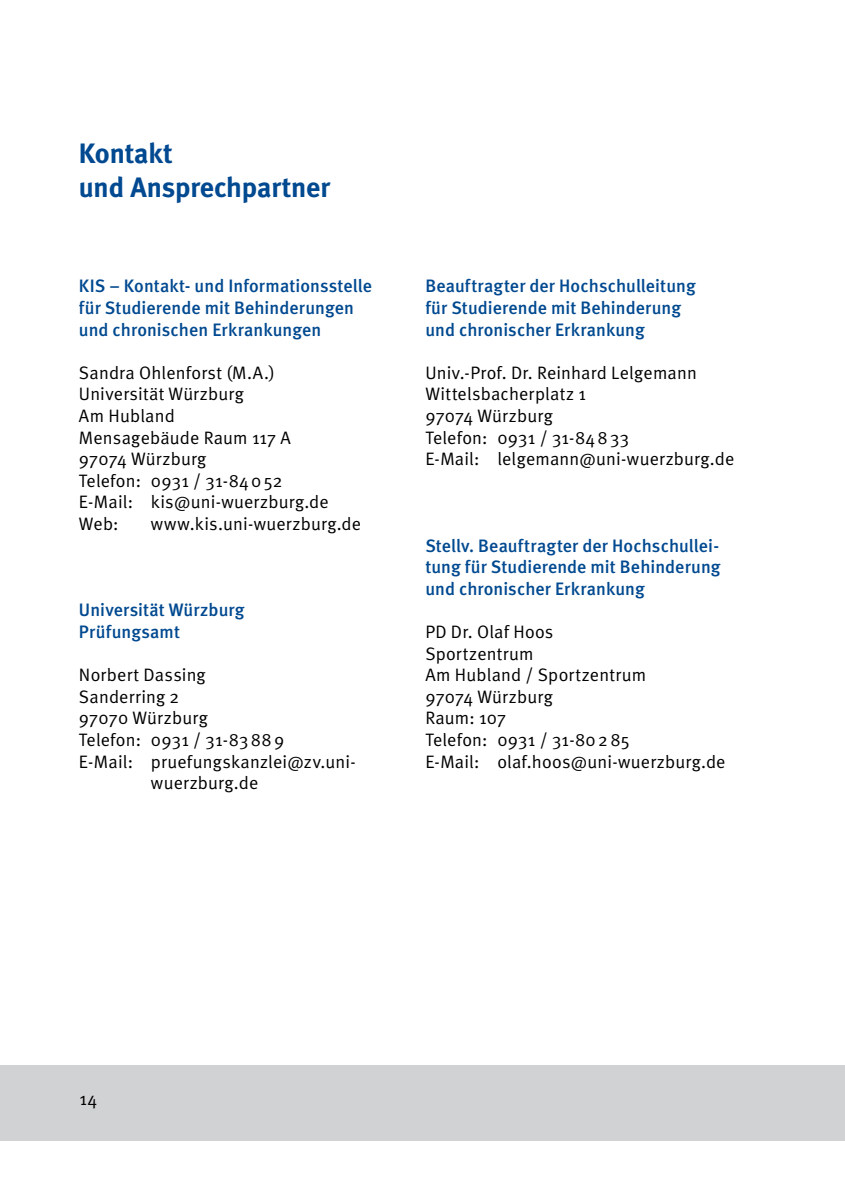
<style>
.page{position:relative;width:845px;height:1202px;background:#fff}
.page>*{position:absolute;margin:0;border:0;box-sizing:border-box;transform-origin:0 0}
.t1{font:700 28px/33.6px "Meta";color:#014990}
.t2{font:18px/21.6px "Meta Normal";letter-spacing:.01em;color:#010100}
.t3{font:500 18px/21.6px "Meta";letter-spacing:.005em;color:#014990}
</style>
<div class="page">
<div style="left:0;top:1066px;width:845px;height:75px;background:#d1d2d4"></div>
<h3 class="t1" style="left:79px;top:137px;width:253px">Kontakt<br>und Ansprechpartner</h3>
<p class="t3" style="left:79px;top:275px;width:294px">KIS – Kontakt- und Informationsstelle für Studierende mit Behinderungen und chronischen Erkrankungen</p>
<p class="t2" style="left:79px;top:361px;width:251px">Sandra Ohlenforst (M.A.)<br>Universität Würzburg<br>Am Hubland<br>Mensagebäude Raum 117 A<br>97074 Würzburg<br>Telefon: 0931 / 31-84 0 52<br>E-Mail: kis@uni-wuerzburg.de<br>Web:</p>
<p class="t2" style="left:151px;top:513px;width:212px">www.kis.uni-wuerzburg.de</p>
<p class="t3" style="left:79px;top:599px;width:167px">Universität Würzburg<br>Prüfungsamt</p>
<p class="t2" style="left:79px;top:664px;width:277px">Norbert Dassing<br>Sanderring 2<br>97070 Würzburg<br>Telefon: 0931 / 31-83 88 9<br>E-Mail: pruefungskanzlei@zv.uni-</p>
<p class="t2" style="left:151px;top:772px;width:109px">wuerzburg.de</p>
<p class="t3" style="left:425px;top:275px;width:272px">Beauftragter der Hochschulleitung für Studierende mit Behinderung und chronischer Erkrankung</p>
<p class="t2" style="left:425px;top:361px;width:310px">Univ.-Prof. Dr. Reinhard Lelgemann<br>Wittelsbacherplatz 1<br>97074 Würzburg<br>Telefon: 0931 / 31-84 8 33<br>E-Mail: lelgemann@uni-wuerzburg.de</p>
<p class="t3" style="left:425px;top:534px;width:297px">Stellv. Beauftragter der Hochschullei&shy;tung für Studierende mit Behinderung und chronischer Erkrankung</p>
<p class="t2" style="left:425px;top:621px;width:302px">PD Dr. Olaf Hoos<br>Sportzentrum<br>Am Hubland / Sportzentrum<br>97074 Würzburg<br>Raum: 107<br>Telefon: 0931 / 31-80 2 85<br>E-Mail: olaf.hoos@uni-wuerzburg.de</p>
<p class="t2" style="left:79px;top:1087px;width:19px">14</p>
</div>
